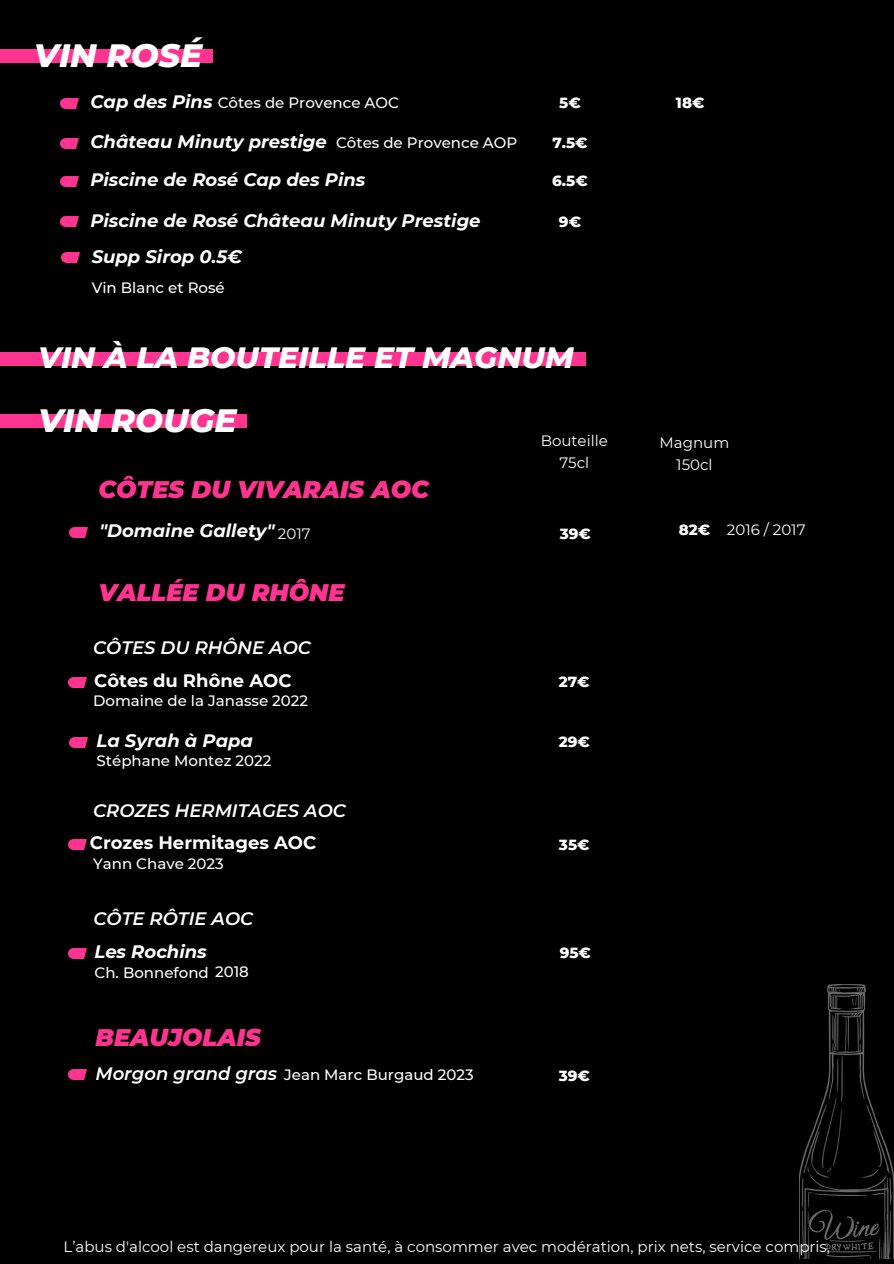
<style>
.page{position:relative;width:894px;height:1264px;background:#fff}
.page>*{position:absolute;margin:0;border:0;box-sizing:border-box;transform-origin:0 0}
.t1{font:italic 800 33px "Montserrat";color:#fff}
.t2{font:italic 800 30px "Montserrat";color:#fff}
.t3{font:italic 900 24px "Montserrat";color:#ff3390}
.t4{font:italic 700 18px "Montserrat";color:#fff}
.t5{font:italic 600 18px "Montserrat";color:#fff}
.t6{font:700 18px "Montserrat";color:#fff}
.t7{font:500 15px "Montserrat";color:#fff}
.t8{font:15px "Montserrat";color:#fff}
.t9{font:800 15px "Montserrat";color:#fff}
</style>
<div class="page">
<div style="left:0;top:0;width:893px;height:1263px;background:#000"></div>
<img style="left:799px;top:984px;width:94px;height:274px">
<div style="left:0;top:49px;width:212px;height:13px;background:#ff3390"></div>
<img style="left:61px;top:98px;width:18px;height:10px">
<img style="left:61px;top:176px;width:18px;height:11px">
<img style="left:62px;top:253px;width:18px;height:10px">
<div style="left:0;top:414px;width:246px;height:13px;background:#ff3390"></div>
<div style="left:0;top:352px;width:585px;height:14px;background:#ff3390"></div>
<img style="left:70px;top:527px;width:18px;height:11px">
<img style="left:69px;top:677px;width:18px;height:10px">
<img style="left:69px;top:839px;width:18px;height:11px">
<img style="left:70px;top:737px;width:18px;height:10px">
<img style="left:69px;top:948px;width:18px;height:10px">
<img style="left:61px;top:138px;width:18px;height:11px">
<img style="left:61px;top:217px;width:18px;height:10px">
<img style="left:69px;top:1069px;width:18px;height:10px">
<h1 class="t1" style="left:34px;top:35px;width:170px">VIN ROSÉ</h1>
<h4 class="t4" style="left:90px;top:90px;width:124px">Cap des Pins</h4>
<h5 class="t7" style="left:218px;top:93px;width:183px">Côtes de Provence AOC</h5>
<h5 class="t9" style="left:559px;top:93px;width:23px">5€</h5>
<h5 class="t9" style="left:675px;top:93px;width:30px">18€</h5>
<p class="t7" style="left:336px;top:134px;width:183px">Côtes de Provence AOP</p>
<h5 class="t4" style="left:90px;top:169px;width:276px">Piscine de Rosé Cap des Pins</h5>
<h5 class="t9" style="left:552px;top:172px;width:37px">6.5€</h5>
<h4 class="t4" style="left:90px;top:131px;width:238px">Château Minuty prestige</h4>
<h5 class="t9" style="left:552px;top:134px;width:37px">7.5€</h5>
<h5 class="t4" style="left:90px;top:209px;width:391px">Piscine de Rosé Château Minuty Prestige</h5>
<p class="t9" style="left:558px;top:212px;width:24px">9€</p>
<h4 class="t4" style="left:92px;top:245px;width:152px">Supp Sirop 0.5€</h4>
<h5 class="t7" style="left:92px;top:278px;width:134px">Vin Blanc et Rosé</h5>
<h5 class="t2" style="left:38px;top:339px;width:537px">VIN À LA BOUTEILLE ET MAGNUM</h5>
<p class="t1" style="left:38px;top:400px;width:200px">VIN ROUGE</p>
<p class="t8" style="left:540px;top:432px;width:69px">Bouteille</p>
<h4 class="t8" style="left:559px;top:453px;width:31px">75cl</h4>
<h5 class="t8" style="left:659px;top:434px;width:71px">Magnum</h5>
<h4 class="t8" style="left:676px;top:455px;width:38px">150cl</h4>
<h1 class="t3" style="left:98px;top:474px;width:332px">CÔTES DU VIVARAIS AOC</h1>
<h2 class="t4" style="left:99px;top:520px;width:176px">"Domaine Gallety"</h2>
<p class="t9" style="left:559px;top:524px;width:33px">39€</p>
<p class="t9" style="left:678px;top:521px;width:33px">82€</p>
<h5 class="t8" style="left:278px;top:524px;width:34px">2017</h5>
<h5 class="t8" style="left:726px;top:521px;width:80px">2016 / 2017</h5>
<p class="t3" style="left:98px;top:577px;width:248px">VALLÉE DU RHÔNE</p>
<p class="t5" style="left:93px;top:636px;width:219px">CÔTES DU RHÔNE AOC</p>
<p class="t6" style="left:94px;top:669px;width:199px">Côtes du Rhône AOC</p>
<h4 class="t9" style="left:558px;top:672px;width:32px">27€</h4>
<p class="t7" style="left:93px;top:691px;width:216px">Domaine de la Janasse 2022</p>
<p class="t4" style="left:96px;top:729px;width:158px">La Syrah à Papa</p>
<h4 class="t7" style="left:97px;top:751px;width:176px">Stéphane Montez 2022</h4>
<h5 class="t9" style="left:558px;top:732px;width:33px">29€</h5>
<h2 class="t5" style="left:93px;top:799px;width:254px">CROZES HERMITAGES AOC</h2>
<p class="t6" style="left:90px;top:831px;width:228px">Crozes Hermitages AOC</p>
<h4 class="t9" style="left:559px;top:835px;width:32px">35€</h4>
<h5 class="t7" style="left:93px;top:854px;width:132px">Yann Chave 2023</h5>
<h5 class="t5" style="left:93px;top:907px;width:161px">CÔTE RÔTIE AOC</h5>
<p class="t4" style="left:94px;top:940px;width:114px">Les Rochins</p>
<h4 class="t9" style="left:559px;top:943px;width:33px">95€</h4>
<h5 class="t7" style="left:94px;top:963px;width:156px">Ch. Bonnefond 2018</h5>
<p class="t3" style="left:95px;top:1022px;width:167px">BEAUJOLAIS</p>
<h4 class="t5" style="left:95px;top:1062px;width:183px">Morgon grand gras</h4>
<h5 class="t7" style="left:284px;top:1065px;width:191px">Jean Marc Burgaud 2023</h5>
<h5 class="t9" style="left:558px;top:1066px;width:33px">39€</h5>
<h3 class="t8" style="left:64px;top:1237px;width:767px">L’abus d'alcool est dangereux pour la santé, à consommer avec modération, prix nets, service compris,</h3>
</div>
